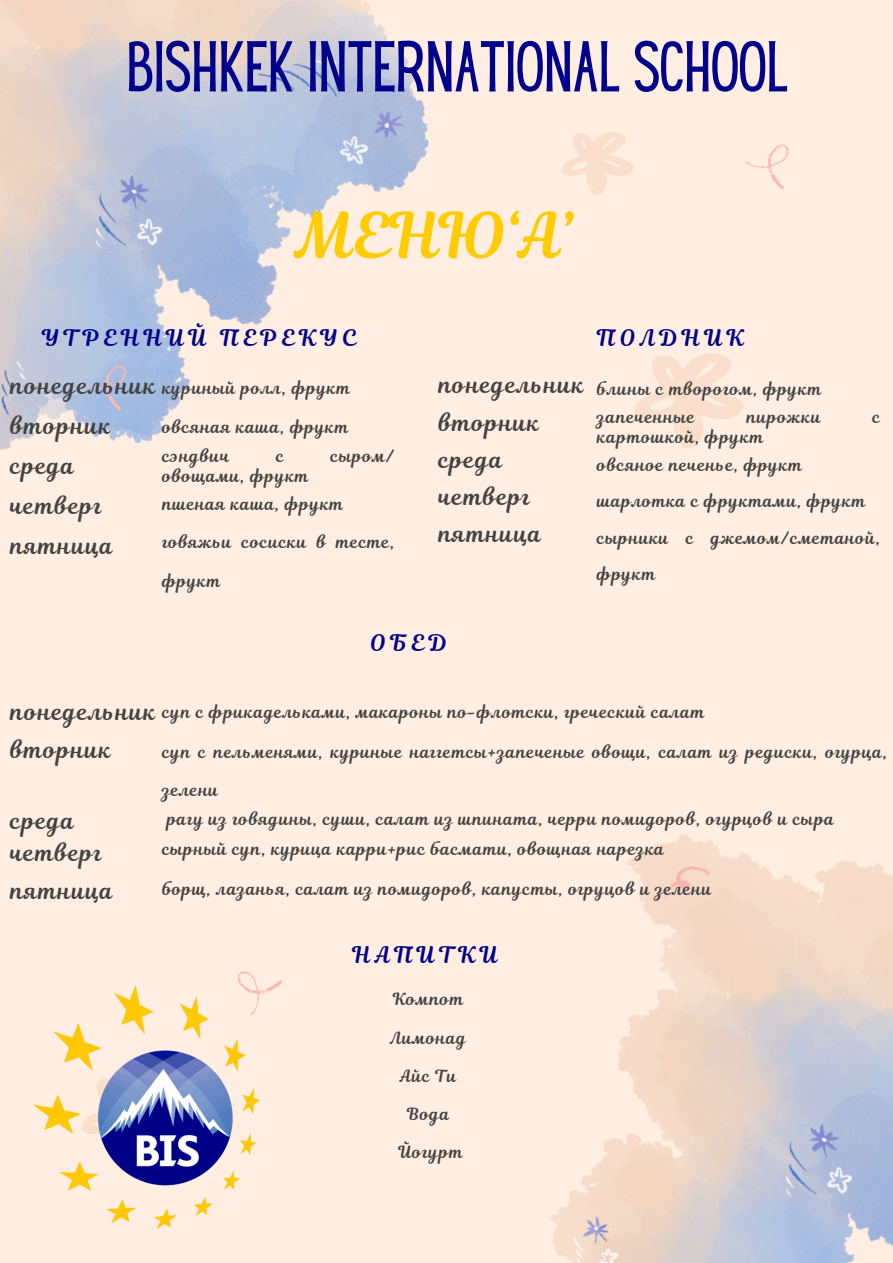
<style>
.page{position:relative;width:893px;height:1263px;background:#ffeee1}
.page>*{position:absolute;margin:0;border:0;box-sizing:border-box;transform-origin:0 0}
.t1{font:62.85px "Hey Gotcha";color:#01028b}
.t2{font:62.85px "Magnolia Script";color:#fc0}
.t3{font:22.58px/39.9px "Magnolia Script";letter-spacing:.06em;color:#434343}
.t4{font:22.58px "Magnolia Script";letter-spacing:.2em;color:#01028b}
.t5{font:16.58px "Magnolia Script";letter-spacing:.06em;color:#434343}
</style>
<div class="page">
<img style="left:0;top:0;width:429px;height:450px">
<img style="left:550px;top:834px;width:343px;height:429px">
<svg style="left:635px;top:353px;width:108px;height:95px"></svg>
<svg style="left:561px;top:132px;width:73px;height:63px"></svg>
<svg style="left:81px;top:352px;width:61px;height:59px;background:#aebede"></svg>
<svg style="left:745px;top:144px;width:44px;height:46px"></svg>
<svg style="left:237px;top:971px;width:46px;height:18px"></svg>
<img style="left:34px;top:985px;width:239px;height:244px">
<p class="t1" style="left:126px;top:41px;width:663px">BISHKEK INTERNATIONAL SCHOOL</p>
<h1 class="t2" style="left:296px;top:192px;width:279px">МЕНЮ‘А’</h1>
<p class="t4" style="left:42px;top:322px;width:316px">УТРЕННИЙ ПЕРЕКУС</p>
<p class="t3" style="left:11px;top:366px;width:147px">понедельник вторник среда четверг пятница</p>
<h1 class="t5" style="left:162px;top:377px;width:189px">куриный ролл, фрукт</h1>
<h2 class="t5" style="left:162px;top:415px;width:188px">овсяная каша, фрукт</h2>
<p class="t5" style="left:162px;top:444px;width:69px">сэндвич</p>
<p class="t5" style="left:276px;top:444px;width:9px">с</p>
<p class="t5" style="left:331px;top:444px;width:65px">сыром/</p>
<p class="t5" style="left:162px;top:464px;width:148px">овощами, фрукт</p>
<h3 class="t5" style="left:162px;top:493px;width:182px">пшеная каша, фрукт</h3>
<h3 class="t5" style="left:162px;top:531px;width:234px">говяжьи сосиски в тесте,</h3>
<h3 class="t5" style="left:162px;top:569px;width:60px">фрукт</h3>
<p class="t4" style="left:597px;top:322px;width:148px">ПОЛДНИК</p>
<p class="t3" style="left:439px;top:367px;width:147px;line-height:37.1px">понедельник вторник среда четверг пятница</p>
<p class="t5" style="left:597px;top:377px;width:226px">блины с творогом, фрукт</p>
<p class="t5" style="left:597px;top:405px;width:99px">запеченные</p>
<p class="t5" style="left:747px;top:405px;width:75px">пирожки</p>
<p class="t5" style="left:872px;top:405px;width:9px">с</p>
<p class="t5" style="left:597px;top:425px;width:168px">картошкой, фрукт</p>
<p class="t5" style="left:597px;top:453px;width:206px">овсяное печенье, фрукт</p>
<p class="t5" style="left:597px;top:490px;width:270px">шарлотка с фруктами, фрукт</p>
<p class="t5" style="left:597px;top:526px;width:284px">сырники с джемом/сметаной,</p>
<p class="t5" style="left:597px;top:563px;width:60px">фрукт</p>
<p class="t4" style="left:370px;top:627px;width:78px">ОБЕД</p>
<h2 class="t5" style="left:162px;top:701px;width:543px">суп с фрикадельками, макароны по-флотски, греческий салат</h2>
<h3 class="t5" style="left:162px;top:740px;width:726px">суп с пельменями, куриные наггетсы+запеченые овощи, салат из редиски, огурца,</h3>
<h3 class="t5" style="left:162px;top:778px;width:57px">зелени</h3>
<h3 class="t5" style="left:167px;top:807px;width:668px">рагу из говядины, суши, салат из шпината, черри помидоров, огурцов и сыра</h3>
<p class="t5" style="left:162px;top:837px;width:503px">сырный суп, курица карри+рис басмати, овощная нарезка</p>
<p class="t5" style="left:162px;top:877px;width:550px">борщ, лазанья, салат из помидоров, капусты, огруцов и зелени</p>
<p class="t3" style="left:11px;top:693px;width:147px;line-height:38.2px">понедельник вторник</p>
<p class="t3" style="left:11px;top:804px;width:93px;line-height:32.1px">среда четверг</p>
<p class="t3" style="left:11px;top:871px;width:104px">пятница</p>
<p class="t4" style="left:352px;top:939px;width:147px">НАПИТКИ</p>
<p class="t5" style="left:393px;top:988px;width:72px">Компот</p>
<p class="t5" style="left:390px;top:1026px;width:77px">Лимонад</p>
<h2 class="t5" style="left:400px;top:1064px;width:58px">Айс Ти</h2>
<p class="t5" style="left:407px;top:1102px;width:44px">Вода</p>
<p class="t5" style="left:398px;top:1141px;width:66px">Йогурт</p>
</div>
